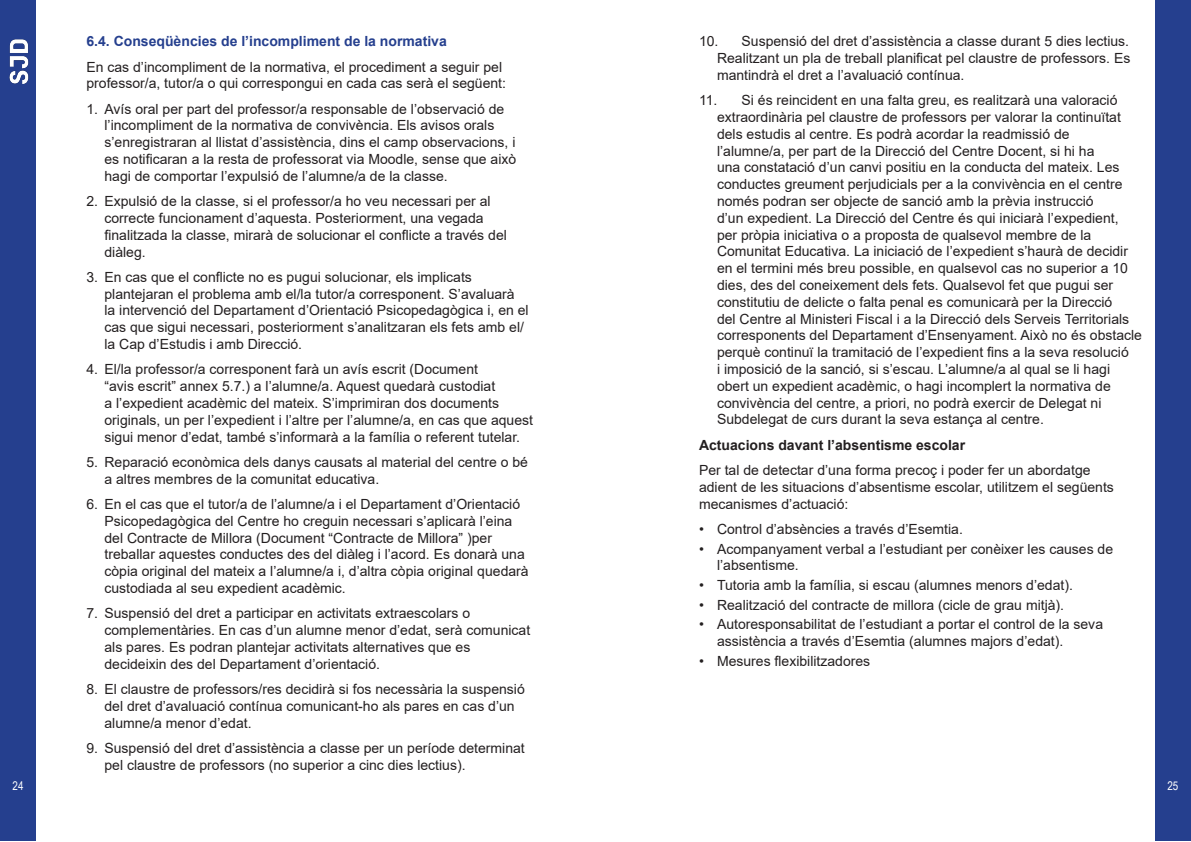
<style>
.page{position:relative;width:1191px;height:842px;background:#fff}
.page>*{position:absolute;margin:0;border:0;box-sizing:border-box;transform-origin:0 0}
.Cuerpo_Texto{font:14px/16.8px "Arial";color:#231f20}
.Cuerpo_Texto-2{font:700 14px "Arial";color:#253f8e}
.Cuerpo_Texto-3{font:700 14px "Arial";color:#231f20}
.t1{font:12px "Arial Narrow";color:#fff}
</style>
<div class="page">
<div style="left:1155px;top:0;width:35px;height:841px;background:#253f8e"></div>
<div style="left:0;top:0;width:36px;height:841px;background:#253f8e"></div>
<img style="left:10px;top:39px;width:19px;height:44px">
<p class="Cuerpo_Texto-2" style="left:86px;top:31px;width:362px">6.4. Conseqüències de l’incompliment de la normativa</p>
<p class="Cuerpo_Texto" style="left:86px;top:58px;width:421px">En cas d’incompliment de la normativa, el procediment a seguir pel professor/a, tutor/a o qui correspongui en cada cas serà el següent:</p>
<p class="Cuerpo_Texto" style="left:104px;top:100px;width:413px;text-indent:-18px">1. Avís oral per part del professor/a responsable de l’observació de l’incompliment de la normativa de convivència. Els avisos orals s’enregistraran al llistat d’assistència, dins el camp observacions, i es notificaran a la resta de professorat via Moodle, sense que això hagi de comportar l’expulsió de l’alumne/a de la classe.</p>
<p class="Cuerpo_Texto" style="left:104px;top:193px;width:404px;text-indent:-18px">2. Expulsió de la classe, si el professor/a ho veu necessari per al correcte funcionament d’aquesta. Posteriorment, una vegada finalitzada la classe, mirarà de solucionar el conflicte a través del diàleg.</p>
<p class="Cuerpo_Texto" style="left:104px;top:268px;width:426px;text-indent:-18px">3. En cas que el conflicte no es pugui solucionar, els implicats plantejaran el problema amb el/la tutor/a corresponent. S’avaluarà la intervenció del Departament d’Orientació Psicopedagògica i, en el cas que sigui necessari, posteriorment s’analitzaran els fets amb el/ la Cap d’Estudis i amb Direcció.</p>
<p class="Cuerpo_Texto" style="left:104px;top:361px;width:430px;text-indent:-18px">4. El/la professor/a corresponent farà un avís escrit (Document<br>“avis escrit” annex 5.7.) a l’alumne/a. Aquest quedarà custodiat<br>a l’expedient acadèmic del mateix. S’imprimiran dos documents originals, un per l’expedient i l’altre per l’alumne/a, en cas que aquest sigui menor d’edat, també s’informarà a la família o referent tutelar.</p>
<p class="Cuerpo_Texto" style="left:104px;top:453px;width:425px;text-indent:-18px">5. Reparació econòmica dels danys causats al material del centre o bé a altres membres de la comunitat educativa.</p>
<p class="Cuerpo_Texto" style="left:104px;top:496px;width:426px;text-indent:-18px">6. En el cas que el tutor/a de l’alumne/a i el Departament d’Orientació Psicopedagògica del Centre ho creguin necessari s’aplicarà l’eina del Contracte de Millora (Document “Contracte de Millora” )per treballar aquestes conductes des del diàleg i l’acord. Es donarà una còpia original del mateix a l’alumne/a i, d’altra còpia original quedarà custodiada al seu expedient acadèmic.</p>
<p class="Cuerpo_Texto" style="left:104px;top:605px;width:427px;text-indent:-18px">7. Suspensió del dret a participar en activitats extraescolars o complementàries. En cas d’un alumne menor d’edat, serà comunicat als pares. Es podran plantejar activitats alternatives que es decideixin des del Departament d’orientació.</p>
<p class="Cuerpo_Texto" style="left:104px;top:681px;width:422px;text-indent:-18px">8. El claustre de professors/res decidirà si fos necessària la suspensió del dret d’avaluació contínua comunicant-ho als pares en cas d’un alumne/a menor d’edat.</p>
<p class="Cuerpo_Texto" style="left:104px;top:739px;width:422px;text-indent:-18px">9. Suspensió del dret d’assistència a classe per un període determinat pel claustre de professors (no superior a cinc dies lectius).</p>
<p class="Cuerpo_Texto" style="left:717px;top:33px;width:415px;text-align:justify;text-indent:-18px">10. Suspensió del dret d’assistència a classe durant 5 dies lectius.<br>Realitzant un pla de treball planificat pel claustre de professors. Es mantindrà el dret a l’avaluació contínua.</p>
<p class="Cuerpo_Texto" style="left:717px;top:92px;width:426px;text-indent:-18px">11. Si és reincident en una falta greu, es realitzarà una valoració extraordinària pel claustre de professors per valorar la continuïtat dels estudis al centre. Es podrà acordar la readmissió de<br>l’alumne/a, per part de la Direcció del Centre Docent, si hi ha<br>una constatació d’un canvi positiu en la conducta del mateix. Les conductes greument perjudicials per a la convivència en el centre només podran ser objecte de sanció amb la prèvia instrucció<br>d’un expedient. La Direcció del Centre és qui iniciarà l’expedient, per pròpia iniciativa o a proposta de qualsevol membre de la Comunitat Educativa. La iniciació de l’expedient s’haurà de decidir en el termini més breu possible, en qualsevol cas no superior a 10 dies, des del coneixement dels fets. Qualsevol fet que pugui ser constitutiu de delicte o falta penal es comunicarà per la Direcció<br>del Centre al Ministeri Fiscal i a la Direcció dels Serveis Territorials corresponents del Departament d’Ensenyament. Això no és obstacle perquè continuï la tramitació de l’expedient fins a la seva resolució<br>i imposició de la sanció, si s’escau. L’alumne/a al qual se li hagi obert un expedient acadèmic, o hagi incomplert la normativa de convivència del centre, a priori, no podrà exercir de Delegat ni Subdelegat de curs durant la seva estança al centre.</p>
<p class="Cuerpo_Texto-3" style="left:699px;top:435px;width:268px">Actuacions davant l’absentisme escolar</p>
<p class="Cuerpo_Texto" style="left:699px;top:461px;width:416px">Per tal de detectar d’una forma precoç i poder fer un abordatge adient de les situacions d’absentisme escolar, utilitzem el següents mecanismes d’actuació:</p>
<p class="Cuerpo_Texto" style="left:699px;top:520px;width:265px">• Control d’absències a través d’Esemtia.</p>
<p class="Cuerpo_Texto" style="left:717px;top:540px;width:398px;text-indent:-18px">• Acompanyament verbal a l’estudiant per conèixer les causes de l’absentisme.</p>
<p class="Cuerpo_Texto" style="left:699px;top:576px;width:375px">• Tutoria amb la família, si escau (alumnes menors d’edat).</p>
<p class="Cuerpo_Texto" style="left:699px;top:596px;width:366px">• Realització del contracte de millora (cicle de grau mitjà).</p>
<p class="Cuerpo_Texto" style="left:717px;top:616px;width:387px;text-indent:-18px">• Autoresponsabilitat de l’estudiant a portar el control de la seva assistència a través d’Esemtia (alumnes majors d’edat).</p>
<p class="Cuerpo_Texto" style="left:699px;top:652px;width:173px">• Mesures flexibilitzadores</p>
<p class="t1" style="left:13px;top:777px;width:12px">24</p>
<p class="t1" style="left:1167px;top:777px;width:12px">25</p>
</div>
